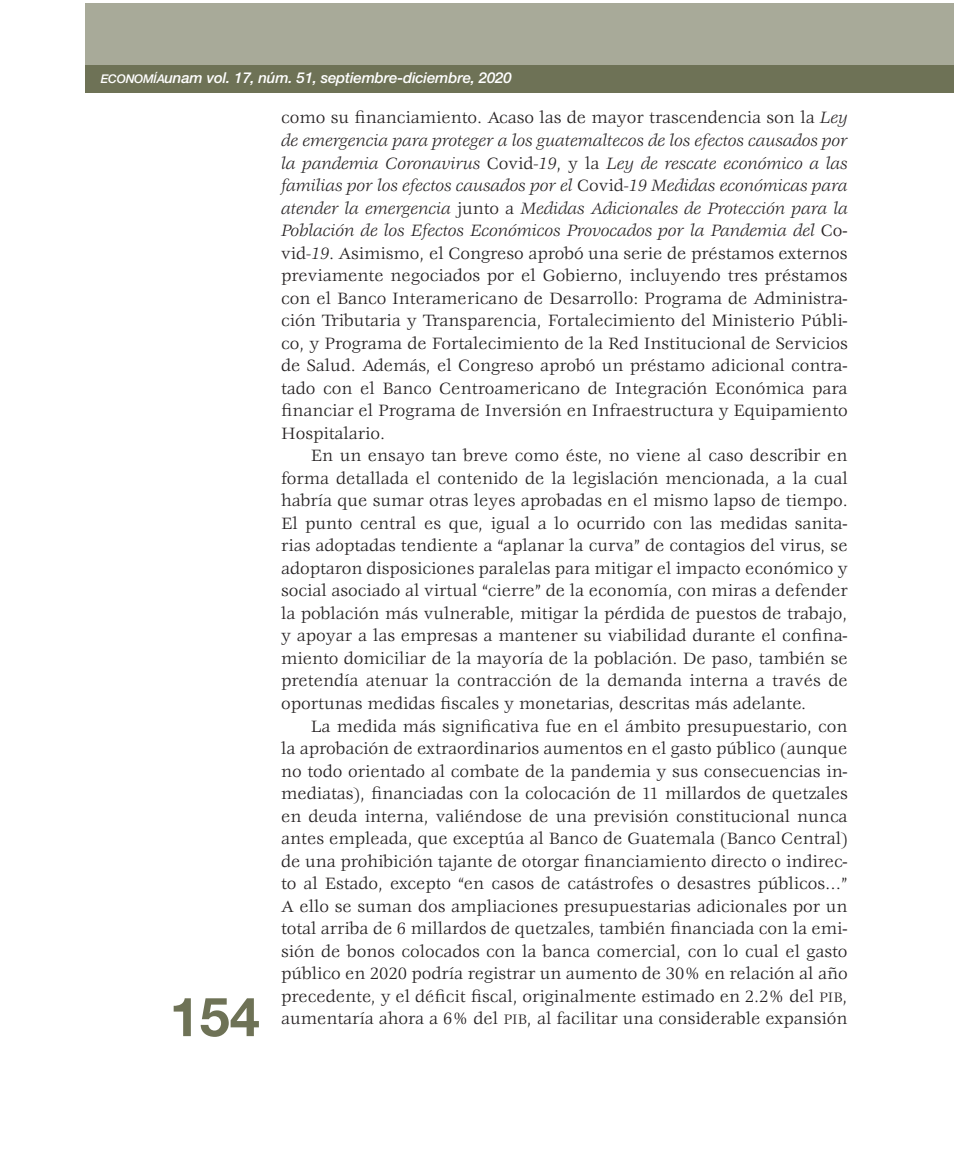
<style>
.page{position:relative;width:954px;height:1149px;background:#fff}
.page>*{position:absolute;margin:0;border:0;box-sizing:border-box;transform-origin:0 0}
.t1{font:700 54px "Helvetica Neue LT Std";color:#6e7256}
.t2{font:18px/22.5px "Veljovic";color:#231f20;text-align:justify}
.t3{font:italic 500 15px "Helvetica Neue LT Std";letter-spacing:-.01em;color:#fff}
.s1{font-family:"Helvetica Neue LT Std Md It SC800";font-weight:400;font-style:normal;font-size:12px}
.s2{font-style:italic}
.s3{font-size:15px}
</style>
<div class="page">
<div style="left:85px;top:3px;width:869px;height:67px;background:#a8aa99"></div>
<div style="left:85px;top:66px;width:869px;height:27px;background:#6e7256"></div>
<p class="t3" style="left:101px;top:69px;width:412px"><span class="s1">ECONOMÍA</span>unam vol. 17, núm. 51, septiembre-diciembre, 2020</p>
<p class="t2" style="left:281px;top:107px;width:568px">como su financiamiento. Acaso las de mayor trascendencia son la <span class="s2">Ley de emergencia para proteger a los guatemaltecos de los efectos causados por la pandemia Coronavirus</span> Covid<span class="s2">-19</span>, y la <span class="s2">Ley de rescate económico a las familias por los efectos causados por el</span> Covid<span class="s2">-19 Medidas económicas para atender la emergencia</span> junto a <span class="s2">Medidas Adicionales de Protección para la Población de los Efectos Económicos Provocados por la Pandemia del</span> Co&shy;vid<span class="s2">-19</span>. Asimismo, el Congreso aprobó una serie de préstamos externos previamente negociados por el Gobierno, incluyendo tres préstamos con el Banco Interamericano de Desarrollo: Programa de Administra&shy;ción Tributaria y Transparencia, Fortalecimiento del Ministerio Públi&shy;co, y Programa de Fortalecimiento de la Red Institucional de Servicios de Salud. Además, el Congreso aprobó un préstamo adicional contra&shy;tado con el Banco Centroamericano de Integración Económica para financiar el Programa de Inversión en Infraestructura y Equipamiento Hospitalario.</p>
<p class="t2" style="left:281px;top:445px;width:568px;text-indent:30px">En un ensayo tan breve como éste, no viene al caso describir en forma detallada el contenido de la legislación mencionada, a la cual habría que sumar otras leyes aprobadas en el mismo lapso de tiempo.<br>El punto central es que, igual a lo ocurrido con las medidas sanita&shy;rias adoptadas tendiente a “aplanar la curva” de contagios del virus, se adoptaron disposiciones paralelas para mitigar el impacto económico y social asociado al virtual “cierre” de la economía, con miras a defender la población más vulnerable, mitigar la pérdida de puestos de trabajo, y apoyar a las empresas a mantener su viabilidad durante el confina&shy;miento domiciliar de la mayoría de la población. De paso, también se pretendía atenuar la contracción de la demanda interna a través de oportunas medidas fiscales y monetarias, descritas más adelante.</p>
<p class="t2" style="left:281px;top:715px;width:568px;text-indent:30px">La medida más significativa fue en el ámbito presupuestario, con la aprobación de extraordinarios aumentos en el gasto público (aunque no todo orientado al combate de la pandemia y sus consecuencias in&shy;mediatas), financiadas con la colocación de 11 millardos de quetzales en deuda interna, valiéndose de una previsión constitucional nunca antes empleada, que exceptúa al Banco de Guatemala (Banco Central) de una prohibición tajante de otorgar financiamiento directo o indirec&shy;to al Estado, excepto “en casos de catástrofes o desastres públicos…” A ello se suman dos ampliaciones presupuestarias adicionales por un total arriba de 6 millardos de quetzales, también financiada con la emi&shy;sión de bonos colocados con la banca comercial, con lo cual el gasto público en 2020 podría registrar un aumento de 30% en relación al año precedente, y el déficit fiscal, originalmente estimado en 2.2% del <span class="s3">PIB</span>, aumentaría ahora a 6% del <span class="s3">PIB</span>, al facilitar una considerable expansión</p>
<h1 class="t1" style="left:170px;top:983px;width:92px">154</h1>
</div>
